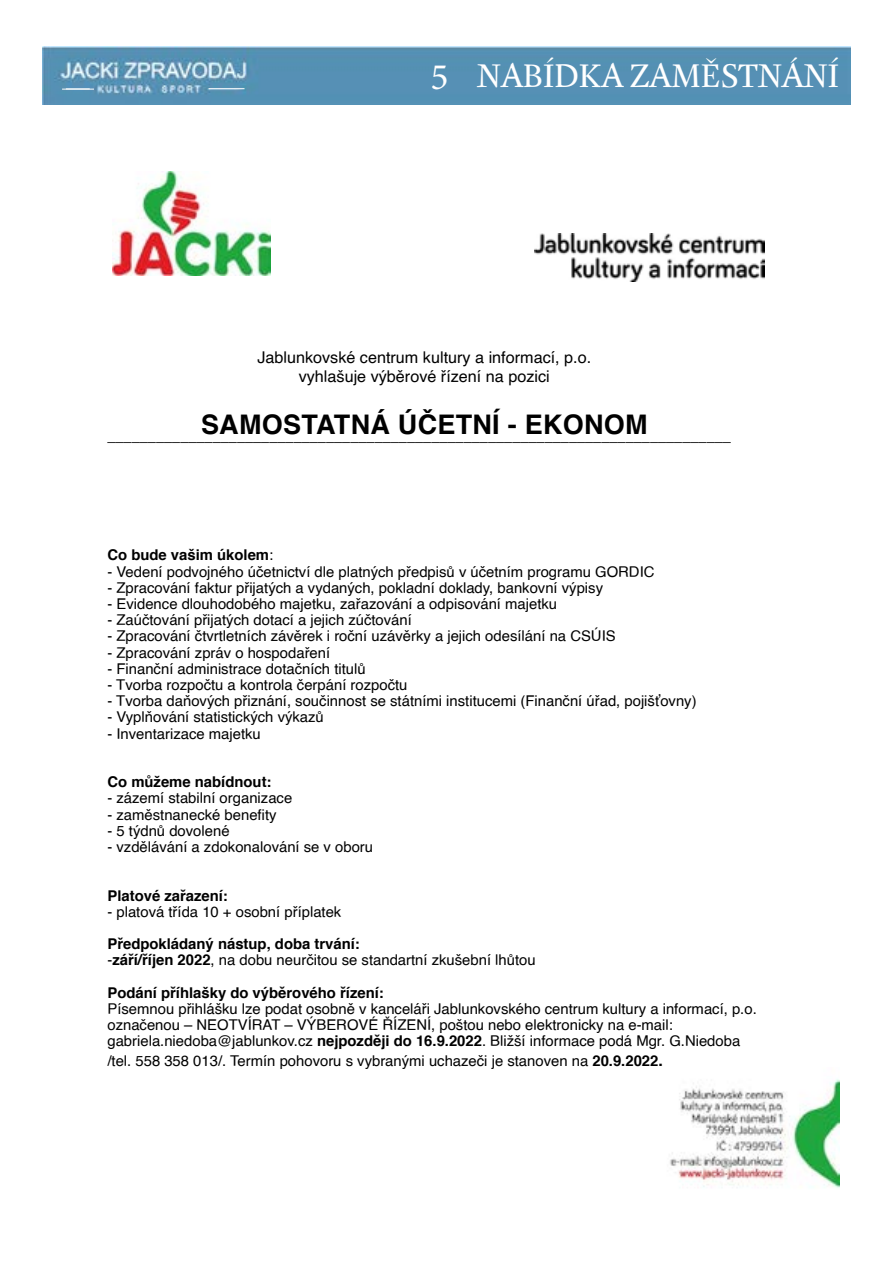
<style>
.page{position:relative;width:893px;height:1263px;background:#fff}
.page>*{position:absolute;margin:0;border:0;box-sizing:border-box;transform-origin:0 0}
.t1{font:37.5px "Minion Pro";color:#fff}
.t2{font:32.7px "Antique Ancienne";color:#fff}
.t3{font:700 27px "Helvetica";letter-spacing:.01em;color:#000}
.t4{font:16.2px "Minion Pro";color:#000}
.t5{font:16.2px/19.5px "Helvetica";color:#000;text-align:center}
.t6{font:14.85px/16.2px "Helvetica";color:#000}
.t7{font:700 14.85px/16.2px "Helvetica";color:#000}
.s1{font-weight:400}
.s2{font-weight:700}
.s3{font-weight:700;font-size:16.2px}
</style>
<div class="page">
<img style="left:43px;top:47px;width:807px;height:58px">
<hr style="left:209px;top:88px;width:35px;height:1px;background:#fff">
<hr style="left:62px;top:89px;width:32px;height:1px;background:#fff">
<img style="left:670px;top:1079px;width:169px;height:109px">
<img style="left:113px;top:171px;width:157px;height:104px">
<img style="left:534px;top:234px;width:230px;height:47px">
<h1 class="t1" style="left:431px;top:52px;width:19px">5</h1>
<h2 class="t2" style="left:477px;top:57px;width:363px">NABÍDKA ZAMĚSTNÁNÍ</h2>
<p class="t5" style="left:257px;top:348px;width:335px">Jablunkovské centrum kultury a informací, p.o. vyhlašuje výběrové řízení na pozici</p>
<h3 class="t3" style="left:201px;top:402px;width:448px">SAMOSTATNÁ ÚČETNÍ - EKONOM</h3>
<p class="t4" style="left:107px;top:424px;width:625px">_____________________________________________________________________________</p>
<p class="t7" style="left:107px;top:547px;width:167px">Co bude vašim úkolem<span class="s1">:</span></p>
<p class="t6" style="left:107px;top:564px;width:549px">- Vedení podvojného účetnictví dle platných předpisů v účetním programu GORDIC</p>
<p class="t6" style="left:107px;top:580px;width:497px">- Zpracování faktur přijatých a vydaných, pokladní doklady, bankovní výpisy</p>
<p class="t6" style="left:107px;top:596px;width:451px">- Evidence dlouhodobého majetku, zařazování a odpisování majetku</p>
<p class="t6" style="left:107px;top:612px;width:306px">- Zaúčtování přijatých dotací a jejich zúčtování</p>
<p class="t6" style="left:107px;top:628px;width:510px">- Zpracování čtvrtletních závěrek i roční uzávěrky a jejich odesílání na CSÚIS</p>
<p class="t6" style="left:107px;top:645px;width:224px">- Zpracování zpráv o hospodaření</p>
<p class="t6" style="left:107px;top:661px;width:260px">- Finanční administrace dotačních titulů</p>
<p class="t6" style="left:107px;top:677px;width:302px">- Tvorba rozpočtu a kontrola čerpání rozpočtu</p>
<p class="t6" style="left:107px;top:693px;width:591px">- Tvorba daňových přiznání, součinnost se státními institucemi (Finanční úřad, pojišťovny)</p>
<p class="t6" style="left:107px;top:709px;width:218px">- Vyplňování statistických výkazů</p>
<p class="t6" style="left:107px;top:726px;width:155px">- Inventarizace majetku</p>
<p class="t7" style="left:107px;top:774px;width:166px">Co můžeme nabídnout:</p>
<p class="t6" style="left:107px;top:790px;width:186px">- zázemí stabilní organizace</p>
<p class="t6" style="left:107px;top:807px;width:171px">- zaměstnanecké benefity</p>
<p class="t6" style="left:107px;top:823px;width:124px">- 5 týdnů dovolené</p>
<p class="t6" style="left:107px;top:839px;width:267px">- vzdělávání a zdokonalování se v oboru</p>
<p class="t7" style="left:107px;top:887px;width:122px">Platové zařazení:</p>
<p class="t6" style="left:107px;top:904px;width:235px">- platová třída 10 + osobní příplatek</p>
<p class="t7" style="left:107px;top:936px;width:430px">Předpokládaný nástup, doba trvání:<br><span class="s1">-</span>září/říjen 2022<span class="s1">, na dobu neurčitou se standartní zkušební lhůtou</span></p>
<p class="t7" style="left:107px;top:984px;width:278px">Podání příhlašky do výběrového řízení:</p>
<p class="t6" style="left:107px;top:1001px;width:651px">Písemnou přihlášku lze podat osobně v kanceláři Jablunkovského centrum kultury a informací, p.o. označenou – NEOTVÍRAT – VÝBEROVÉ ŘÍZENÍ, poštou nebo elektronicky na e-mail: gabriela.niedoba@jablunkov.cz <span class="s2">nejpozději do 16.9.2022</span>. Bližší informace podá Mgr. G.Niedoba</p>
<p class="t6" style="left:107px;top:1053px;width:557px">/tel. 558 358 013/. Termín pohovoru s vybranými uchazeči je stanoven na <span class="s2">20.9.2022</span><span class="s3">.</span></p>
</div>
